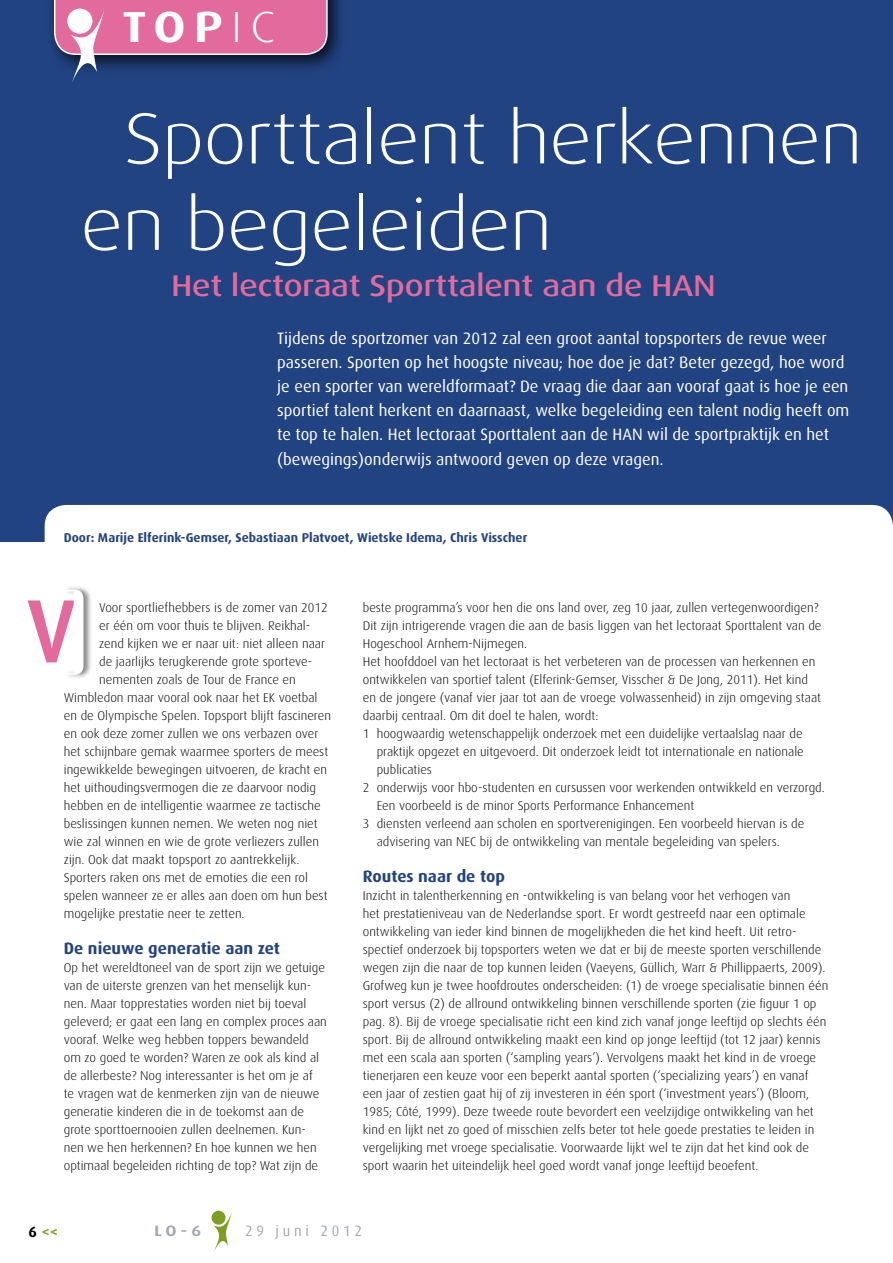
<style>
.page{position:relative;width:893px;height:1263px;background:#fff}
.page>*{position:absolute;margin:0;border:0;box-sizing:border-box;transform-origin:0 0}
.t1{font:500 90px "Dax";color:#e26a9d}
.t2{font:300 72px/86.4px "Dax Wide";color:#fff}
.t3{font:700 43.5px "Dax Wide";color:#fff}
.t4{font:500 30px "Dax Wide";color:#e26a9d}
.t5{font:16.5px/24px "Dax";color:#fff}
.t6{font:700 16.5px "Dax";color:#224382}
.t7{font:15px "Dax";letter-spacing:.26em;color:#a4a8b3;scale:.96 1}
.t8{font:700 15px "Dax Wide";color:#a4a8b3}
.t9{font:700 15px "Dax";color:#7d9e22}
.t10{font:300 12.75px/18px "Dax";color:#000}
.t11{font:700 12.75px "Dax";color:#224382}
.s1{font-weight:300}
.s2{color:#000}
</style>
<div class="page">
<div style="left:0;top:0;width:893px;height:542px;background:#224382"></div>
<div style="left:45px;top:505px;width:848px;height:159px;background:#fff;border-radius:21px"></div>
<div style="left:45px;top:0;width:302px;height:75px;background:#000;opacity:.75"></div>
<div style="left:64px;top:585px;width:28px;height:94px;background:#000;opacity:.45"></div>
<svg style="left:65px;top:590px;width:18px;height:85px"></svg>
<svg style="left:54px;top:0;width:274px;height:82px"></svg>
<div style="left:212px;top:1211px;width:14px;height:14px;background:#7d9e22;border-radius:50%"></div>
<svg style="left:214px;top:1212px;width:18px;height:39px"></svg>
<h3 class="t3" style="left:122px;top:2px;width:130px">TOP<span class="s1">ic</span></h3>
<h2 class="t2" style="left:81px;top:96px;width:783px;text-indent:43px">Sporttalent herkennen en begeleiden</h2>
<h3 class="t4" style="left:171px;top:269px;width:546px">Het lectoraat Sporttalent aan de HAN</h3>
<p class="t5" style="left:277px;top:327px;width:574px">Tijdens de sportzomer van 2012 zal een groot aantal topsporters de revue weer passeren. Sporten op het hoogste niveau; hoe doe je dat? Beter gezegd, hoe word je een sporter van wereldformaat? De vraag die daar aan vooraf gaat is hoe je een sportief talent herkent en daarnaast, welke begeleiding een talent nodig heeft om te top te halen. Het lectoraat Sporttalent aan de HAN wil de sportpraktijk en het (bewegings)onderwijs antwoord geven op deze vragen.</p>
<p class="t11" style="left:64px;top:530px;width:465px">Door: Marije Elferink-Gemser, Sebastiaan Platvoet, Wietske Idema, Chris Visscher</p>
<h1 class="t1" style="left:26px;top:581px;width:51px">V</h1>
<p class="t10" style="left:99px;top:599px;width:230px">Voor sportliefhebbers is de zomer van 2012</p>
<p class="t10" style="left:99px;top:617px;width:213px">er één om voor thuis te blijven. Reikhal-</p>
<p class="t10" style="left:99px;top:635px;width:227px">zend kijken we er naar uit: niet alleen naar</p>
<p class="t10" style="left:99px;top:653px;width:215px">de jaarlijks terugkerende grote sporteve-</p>
<p class="t10" style="left:99px;top:671px;width:198px">nementen zoals de Tour de France en</p>
<p class="t10" style="left:64px;top:689px;width:255px">Wimbledon maar vooral ook naar het EK voetbal</p>
<p class="t10" style="left:64px;top:707px;width:269px">en de Olympische Spelen. Topsport blijft fascineren</p>
<p class="t10" style="left:64px;top:725px;width:256px">en ook deze zomer zullen we ons verbazen over</p>
<p class="t10" style="left:64px;top:743px;width:266px">het schijnbare gemak waarmee sporters de meest</p>
<p class="t10" style="left:64px;top:761px;width:265px">ingewikkelde bewegingen uitvoeren, de kracht en</p>
<p class="t10" style="left:64px;top:779px;width:254px">het uithoudingsvermogen die ze daarvoor nodig</p>
<p class="t10" style="left:64px;top:797px;width:258px">hebben en de intelligentie waarmee ze tactische</p>
<p class="t10" style="left:64px;top:815px;width:255px">beslissingen kunnen nemen. We weten nog niet</p>
<p class="t10" style="left:64px;top:833px;width:257px">wie zal winnen en wie de grote verliezers zullen</p>
<p class="t10" style="left:64px;top:851px;width:237px">zijn. Ook dat maakt topsport zo aantrekkelijk.</p>
<p class="t10" style="left:64px;top:869px;width:246px">Sporters raken ons met de emoties die een rol</p>
<p class="t10" style="left:64px;top:887px;width:265px">spelen wanneer ze er alles aan doen om hun best</p>
<p class="t10" style="left:64px;top:905px;width:182px">mogelijke prestatie neer te zetten.</p>
<p class="t6" style="left:64px;top:939px;width:218px">De nieuwe generatie aan zet</p>
<p class="t10" style="left:64px;top:959px;width:265px">Op het wereldtoneel van de sport zijn we getuige van de uiterste grenzen van het menselijk kun&shy;nen. Maar topprestaties worden niet bij toeval geleverd; er gaat een lang en complex proces aan vooraf. Welke weg hebben toppers bewandeld om zo goed te worden? Waren ze ook als kind al de allerbeste? Nog interessanter is het om je af<br>te vragen wat de kenmerken zijn van de nieuwe generatie kinderen die in de toekomst aan de grote sporttoernooien zullen deelnemen. Kun&shy;nen we hen herkennen? En hoe kunnen we hen optimaal begeleiden richting de top? Wat zijn de</p>
<p class="t10" style="left:363px;top:599px;width:460px">beste programma’s voor hen die ons land over, zeg 10 jaar, zullen vertegenwoordigen?<br>Dit zijn intrigerende vragen die aan de basis liggen van het lectoraat Sporttalent van de Hogeschool Arnhem-Nijmegen.<br>Het hoofddoel van het lectoraat is het verbeteren van de processen van herkennen en ontwikkelen van sportief talent (Elferink-Gemser, Visscher &amp; De Jong, 2011). Het kind en de jongere (vanaf vier jaar tot aan de vroege volwassenheid) in zijn omgeving staat daarbij centraal. Om dit doel te halen, wordt:<br>1 hoogwaardig wetenschappelijk onderzoek met een duidelijke vertaalslag naar de</p>
<p class="t10" style="left:377px;top:743px;width:429px">praktijk opgezet en uitgevoerd. Dit onderzoek leidt tot internationale en nationale</p>
<p class="t10" style="left:377px;top:761px;width:57px">publicaties</p>
<p class="t10" style="left:363px;top:779px;width:464px">2 onderwijs voor hbo-studenten en cursussen voor werkenden ontwikkeld en verzorgd.</p>
<p class="t10" style="left:377px;top:797px;width:319px">Een voorbeeld is de minor Sports Performance Enhancement</p>
<p class="t10" style="left:363px;top:815px;width:443px">3 diensten verleend aan scholen en sportverenigingen. Een voorbeeld hiervan is de</p>
<p class="t10" style="left:377px;top:833px;width:405px">advisering van NEC bij de ontwikkeling van mentale begeleiding van spelers.</p>
<p class="t6" style="left:363px;top:867px;width:144px">Routes naar de top</p>
<p class="t10" style="left:363px;top:887px;width:467px">I nzicht in talentherkenning en -ontwikkeling is van belang voor het verhogen van<br>het prestatieniveau van de Nederlandse sport. Er wordt gestreefd naar een optimale ontwikkeling van ieder kind binnen de mogelijkheden die het kind heeft. Uit retro&shy;spectief onderzoek bij topsporters weten we dat er bij de meeste sporten verschillende wegen zijn die naar de top kunnen leiden (Vaeyens, Güllich, Warr &amp; Phillippaerts, 2009).<br>Grofweg kun je twee hoofdroutes onderscheiden: (1) de vroege specialisatie binnen één sport versus (2) de allround ontwikkeling binnen verschillende sporten (zie figuur 1 op pag. 8). Bij de vroege specialisatie richt een kind zich vanaf jonge leeftijd op slechts één sport. Bij de allround ontwikkeling maakt een kind op jonge leeftijd (tot 12 jaar) kennis met een scala aan sporten (‘sampling years’). Vervolgens maakt het kind in de vroege tienerjaren een keuze voor een beperkt aantal sporten (‘specializing years’) en vanaf een jaar of zestien gaat hij of zij investeren in één sport (‘investment years’) (Bloom, 1985; Côté, 1999). Deze tweede route bevordert een veelzijdige ontwikkeling van het kind en lijkt net zo goed of misschien zelfs beter tot hele goede prestaties te leiden in vergelijking met vroege specialisatie. Voorwaarde lijkt wel te zijn dat het kind ook de sport waarin het uiteindelijk heel goed wordt vanaf jonge leeftijd beoefent.</p>
<p class="t9" style="left:29px;top:1223px;width:31px"><span class="s2">6</span> &lt;&lt;</p>
<p class="t8" style="left:154px;top:1223px;width:48px">LO-6</p>
<p class="t7" style="left:245px;top:1223px;width:123px">29 juni 2012</p>
</div>
